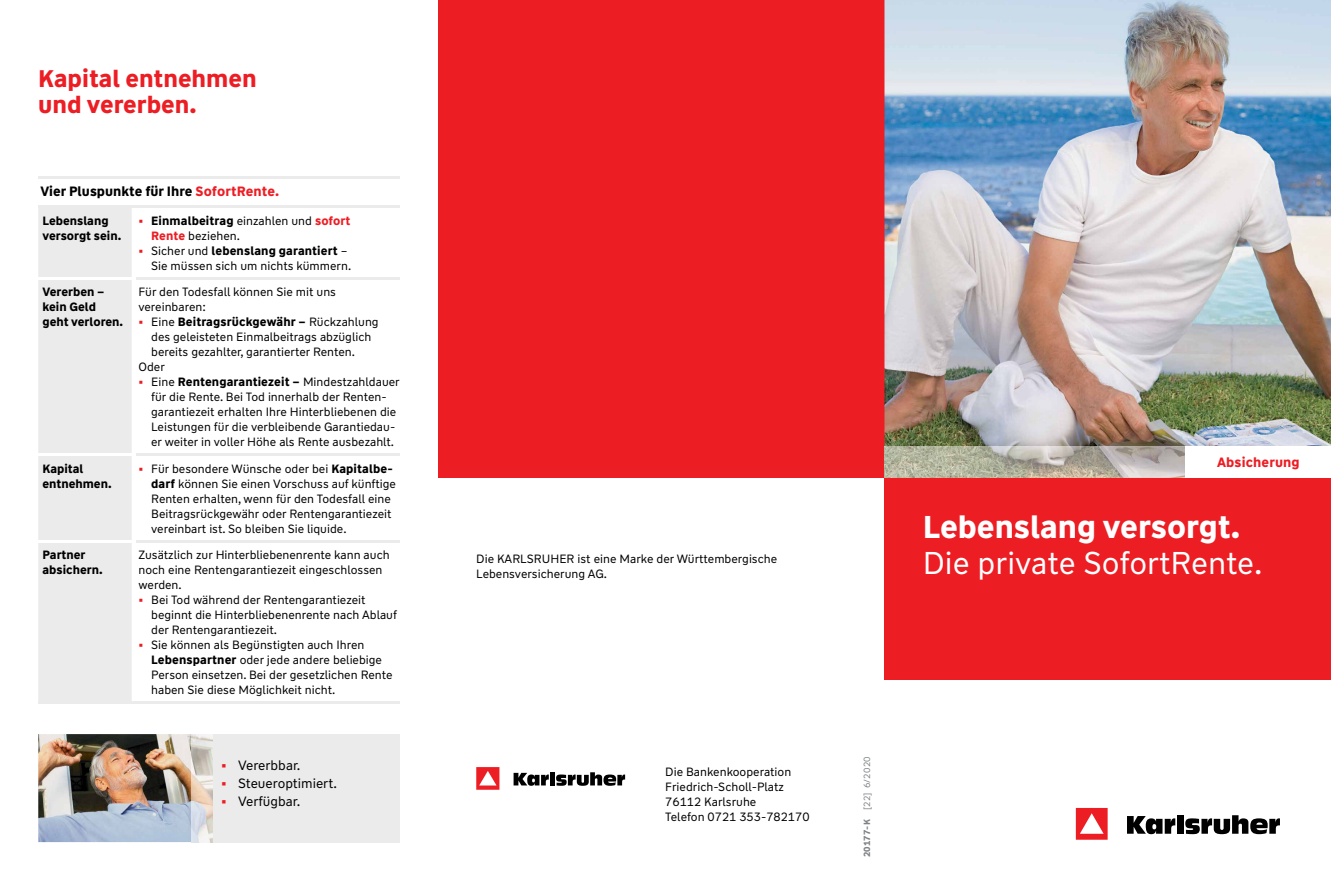
<style>
.page{position:relative;width:1331px;height:893px;background:#fff}
.page>*{position:absolute;margin:0;border:0;box-sizing:border-box;transform-origin:0 0}
.t1{font:31.5px "WW Type";color:#fff}
.t2{font:700 31.5px "WW Type";color:#fff}
.t3{font:700 24px/26.4px "WW Type";color:#ed1d24}
.t4{font:13.5px "WW Type";color:#000}
.t5{font:700 13.5px "WW Type";color:#000}
.t6{font:700 13.5px "WW Type";letter-spacing:.01em;color:#ed1d24}
.t7{font:12px/15px "WW Type";color:#000}
.t8{font:700 12px/15px "WW Type";color:#000}
.t9{font:9px "WW Type";letter-spacing:.02em;color:#808285}
.s1{color:#ed1d24}
.s2{font-weight:700;color:#ed1d24}
.s3{font-weight:700}
.s4{font-weight:400}
</style>
<div class="page">
<svg style="left:1076px;top:808px;width:32px;height:32px"></svg>
<svg style="left:1127px;top:816px;width:48px;height:18px"></svg>
<div style="left:1177px;top:815px;width:6px;height:19px;background:#000"></div>
<svg style="left:1185px;top:815px;width:95px;height:19px"></svg>
<div style="left:438px;top:0;width:446px;height:478px;background:#ed1d24"></div>
<svg style="left:476px;top:767px;width:23px;height:23px"></svg>
<svg style="left:514px;top:773px;width:35px;height:13px"></svg>
<div style="left:550px;top:772px;width:5px;height:13px;background:#000"></div>
<svg style="left:556px;top:772px;width:69px;height:14px"></svg>
<div style="left:213px;top:734px;width:187px;height:108px;background:#ebebec"></div>
<img style="left:38px;top:734px;width:153px;height:108px">
<img style="left:191px;top:734px;width:22px;height:108px">
<img style="left:884px;top:0;width:447px;height:446px">
<div style="left:884px;top:478px;width:447px;height:202px;background:#ed1d24"></div>
<img style="left:884px;top:446px;width:301px;height:32px">
<hr style="left:38px;top:176px;width:94px;height:2px;background:#ebebec">
<hr style="left:136px;top:176px;width:264px;height:2px;background:#ebebec">
<hr style="left:136px;top:206px;width:264px;height:2px;background:#ebebec">
<hr style="left:136px;top:277px;width:264px;height:2px;background:#ebebec">
<hr style="left:136px;top:454px;width:264px;height:2px;background:#ebebec">
<hr style="left:136px;top:540px;width:264px;height:2px;background:#ebebec">
<div style="left:38px;top:206px;width:98px;height:498px;background:#ebebec"></div>
<hr style="left:136px;top:701px;width:264px;height:3px;background:#ebebec">
<hr style="left:38px;top:277px;width:94px;height:2px;background:#fff">
<hr style="left:38px;top:454px;width:94px;height:2px;background:#fff">
<hr style="left:38px;top:540px;width:94px;height:2px;background:#fff">
<h2 class="t3" style="left:38px;top:65px;width:220px">Kapital entnehmen und vererben.</h2>
<p class="t5" style="left:40px;top:183px;width:240px">Vier Pluspunkte für Ihre <span class="s1">SofortRente.</span></p>
<p class="t8" style="left:43px;top:213px;width:80px">Lebenslang versorgt sein.</p>
<p class="t7" style="left:151px;top:213px;width:201px;text-indent:-13px"><span class="s2">•</span> <span class="s3">Einmalbeitrag</span> einzahlen und <span class="s2">sofort<br>Rente</span> beziehen.</p>
<p class="t7" style="left:138px;top:243px;width:214px;text-align:right"><span class="s2">•</span> Sicher und <span class="s3">lebenslang garantiert</span> –<br>Sie müssen sich um nichts kümmern.</p>
<p class="t8" style="left:43px;top:284px;width:82px">Vererben – kein Geld geht verloren.</p>
<p class="t7" style="left:138px;top:285px;width:199px">Für den Todesfall können Sie mit uns vereinbaren:</p>
<p class="t8" style="left:138px;top:314px;width:242px"><span class="s1">•</span> <span class="s4">Eine</span> Beitragsrückgewähr – <span class="s4">Rückzahlung</span></p>
<p class="t7" style="left:151px;top:330px;width:222px">des geleisteten Einmalbeitrags abzüglich</p>
<p class="t7" style="left:151px;top:345px;width:205px">bereits gezahlter, garantierter Renten.</p>
<p class="t7" style="left:138px;top:360px;width:28px">Oder</p>
<p class="t7" style="left:151px;top:375px;width:250px;text-indent:-13px"><span class="s2">•</span> Eine <span class="s3">Rentengarantiezeit –</span> Mindestzahldauer für die Rente. Bei Tod innerhalb der Renten&shy;garantiezeit erhalten Ihre Hinterbliebenen die Leistungen für die verbleibende Garantiedau&shy;er weiter in voller Höhe als Rente ausbezahlt.</p>
<p class="t8" style="left:43px;top:461px;width:71px">Kapital entnehmen.</p>
<p class="t7" style="left:151px;top:461px;width:246px;text-indent:-13px"><span class="s2">•</span> Für besondere Wünsche oder bei <span class="s3">Kapitalbe&shy;darf</span> können Sie einen Vorschuss auf künftige Renten erhalten, wenn für den Todesfall eine Beitragsrückgewähr oder Rentengarantiezeit vereinbart ist. So bleiben Sie liquide.</p>
<p class="t8" style="left:43px;top:547px;width:62px">Partner absichern.</p>
<p class="t7" style="left:138px;top:547px;width:253px">Zusätzlich zur Hinterbliebenenrente kann auch noch eine Rentengarantiezeit eingeschlossen werden.</p>
<p class="t7" style="left:151px;top:592px;width:247px;text-indent:-13px"><span class="s2">•</span> Bei Tod während der Rentengarantiezeit beginnt die Hinterbliebenenrente nach Ablauf der Rentengarantiezeit.</p>
<p class="t7" style="left:151px;top:637px;width:243px;text-indent:-13px"><span class="s2">•</span> Sie können als Begünstigten auch Ihren <span class="s3">Lebenspartner</span> oder jede andere beliebige Person einsetzen. Bei der gesetzlichen Rente haben Sie diese Möglichkeit nicht.</p>
<p class="t4" style="left:221px;top:757px;width:81px"><span class="s2">•</span> Vererbbar.</p>
<p class="t4" style="left:221px;top:775px;width:117px"><span class="s2">•</span> Steueroptimiert.</p>
<p class="t4" style="left:221px;top:793px;width:81px"><span class="s2">•</span> Verfügbar.</p>
<p class="t7" style="left:476px;top:552px;width:302px">Die KARLSRUHER ist eine Marke der Württembergische<br>Lebensversicherung AG.</p>
<p class="t6" style="left:1217px;top:453px;width:84px">Absicherung</p>
<h1 class="t2" style="left:923px;top:506px;width:319px">Lebenslang versorgt.</h1>
<h1 class="t1" style="left:923px;top:544px;width:341px">Die private SofortRente.</h1>
<p class="t7" style="left:665px;top:765px;width:146px">Die Bankenkooperation<br>Friedrich-Scholl-Platz<br>76112 Karlsruhe<br>Telefon 0721 353-782170</p>
<p class="t9" style="left:861px;top:857px;width:103px;rotate:-90deg"><span class="s3">20177-K</span> [22] 6/2020</p>
</div>
